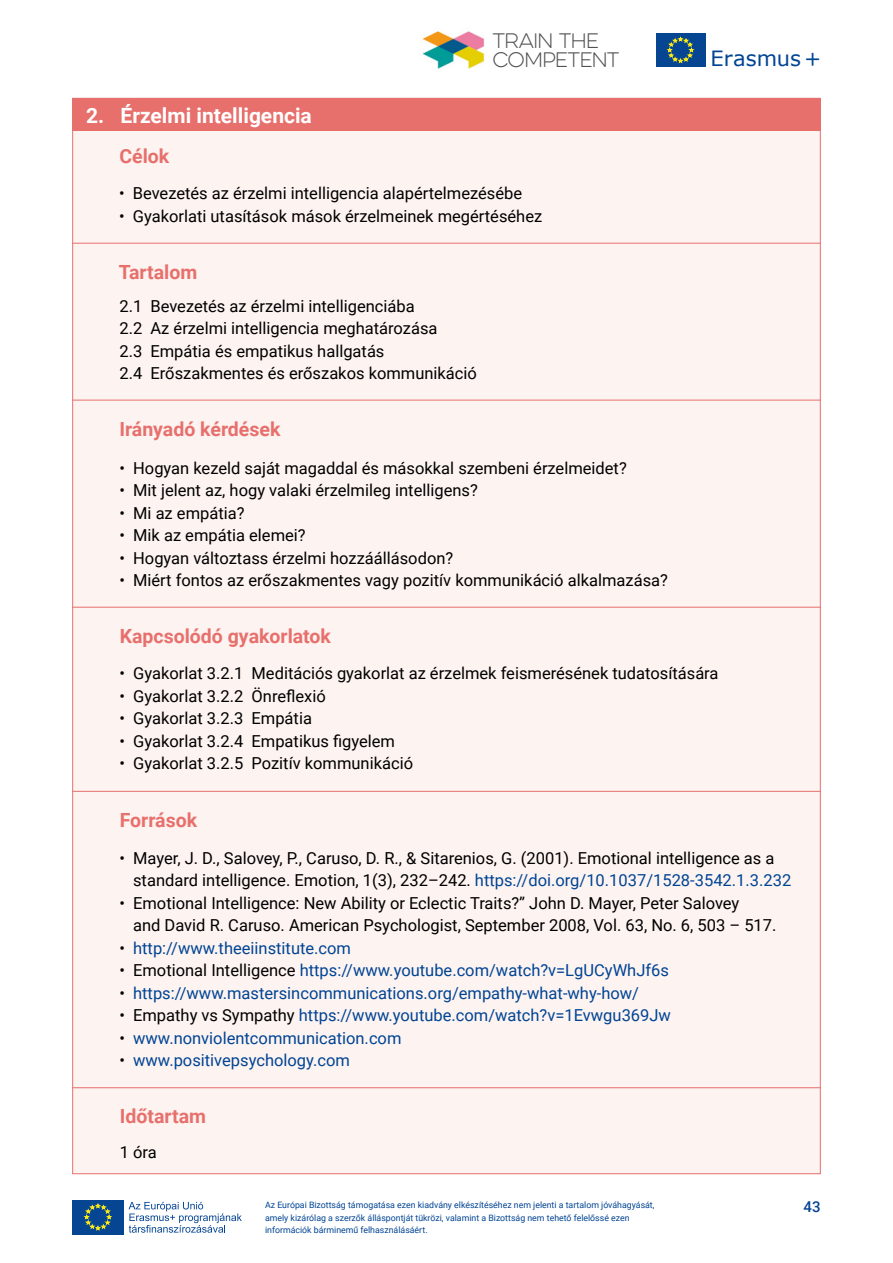
<style>
.page{position:relative;width:893px;height:1263px;background:#fff}
.page>*{position:absolute;margin:0;border:0;box-sizing:border-box;transform-origin:0 0}
.t1{font:700 21px "Roboto";color:#fff}
.t2{font:21px "Verdana";color:#004494}
.t3{font:700 19.5px "Roboto";color:#e7706d}
.t4{font:100 18.9px/19px "Eveleth W01 Clean";letter-spacing:-.055em;color:#515053}
.t5{font:16.5px/22.5px "Roboto";color:#000}
.t6{font:16.5px "Roboto";color:#004494}
.t7{font:500 15px "Roboto";color:#054592}
.t8{font:8.85px/12.8px "Roboto";color:#004494}
.s1{color:#004494}
.s2{color:#000}
</style>
<div class="page">
<div style="left:72px;top:1200px;width:52px;height:34px;background:#054592"></div>
<svg style="left:84px;top:1203px;width:27px;height:27px"></svg>
<svg style="left:129px;top:1202px;width:113px;height:31px"></svg>
<div style="left:656px;top:33px;width:49px;height:34px;background:#054592"></div>
<svg style="left:667px;top:37px;width:26px;height:26px"></svg>
<img style="left:422px;top:31px;width:63px;height:38px">
<div style="left:72px;top:98px;width:749px;height:1076px;background:#fdf3f0;border:1px solid #e7706d"></div>
<div style="left:72px;top:98px;width:749px;height:33px;background:#e7706d"></div>
<hr style="left:72px;top:243px;width:749px;height:1px;background:#e7706d">
<hr style="left:72px;top:400px;width:749px;height:1px;background:#e7706d">
<hr style="left:72px;top:607px;width:749px;height:1px;background:#e7706d">
<hr style="left:72px;top:791px;width:749px;height:1px;background:#e7706d">
<hr style="left:72px;top:1087px;width:749px;height:1px;background:#e7706d">
<p class="t1" style="left:86px;top:101px;width:227px">2. Érzelmi intelligencia</p>
<p class="t3" style="left:119px;top:143px;width:51px">Célok</p>
<p class="t4" style="left:492px;top:31px;width:129px">TRAIN THE<br>COMPETENT</p>
<p class="t5" style="left:119px;top:182px;width:405px">• Bevezetés az érzelmi intelligencia alapértelmezésébe</p>
<p class="t5" style="left:119px;top:204px;width:425px">• Gyakorlati utasítások mások érzelmeinek megértéséhez</p>
<p class="t3" style="left:119px;top:258px;width:80px">Tartalom</p>
<p class="t5" style="left:119px;top:294px;width:359px">2.1 Bevezetés az érzelmi intelligenciába<br>2.2 Az érzelmi intelligencia meghatározása<br>2.3 Empátia és empatikus hallgatás<br>2.4 Erőszakmentes és erőszakos kommunikáció</p>
<p class="t3" style="left:119px;top:415px;width:163px">Irányadó kérdések</p>
<p class="t5" style="left:119px;top:456px;width:509px">• Hogyan kezeld saját magaddal és másokkal szembeni érzelmeidet?</p>
<p class="t5" style="left:119px;top:479px;width:360px">• Mit jelent az, hogy valaki érzelmileg intelligens?</p>
<p class="t5" style="left:119px;top:501px;width:127px">• Mi az empátia?</p>
<p class="t5" style="left:119px;top:524px;width:188px">• Mik az empátia elemei?</p>
<p class="t5" style="left:119px;top:546px;width:335px">• Hogyan változtass érzelmi hozzáállásodon?</p>
<p class="t5" style="left:119px;top:569px;width:550px">• Miért fontos az erőszakmentes vagy pozitív kommunikáció alkalmazása?</p>
<p class="t3" style="left:120px;top:622px;width:213px">Kapcsolódó gyakorlatok</p>
<p class="t2" style="left:711px;top:44px;width:112px">Erasmus +</p>
<p class="t5" style="left:119px;top:661px;width:601px">• Gyakorlat 3.2.1 Meditációs gyakorlat az érzelmek feismerésének tudatosítására</p>
<p class="t5" style="left:119px;top:684px;width:208px">• Gyakorlat 3.2.2 Önreflexió</p>
<p class="t5" style="left:119px;top:706px;width:194px">• Gyakorlat 3.2.3 Empátia</p>
<p class="t5" style="left:119px;top:729px;width:277px">• Gyakorlat 3.2.4 Empatikus figyelem</p>
<p class="t5" style="left:119px;top:751px;width:295px">• Gyakorlat 3.2.5 Pozitív kommunikáció</p>
<p class="t3" style="left:120px;top:807px;width:79px">Források</p>
<p class="t5" style="left:133px;top:846px;width:660px;text-indent:-14px">• Mayer, J. D., Salovey, P., Caruso, D. R., &amp; Sitarenios, G. (2001). Emotional intelligence as a standard intelligence. Emotion, 1(3), 232–242. <span class="s1">https://doi.org/10.1037/1528-3542.1.3.232</span></p>
<p class="t5" style="left:133px;top:891px;width:645px;text-indent:-14px">• Emotional Intelligence: New Ability or Eclectic Traits?” John D. Mayer, Peter Salovey<br>and David R. Caruso. American Psychologist, September 2008, Vol. 63, No. 6, 503 – 517.</p>
<p class="t6" style="left:119px;top:936px;width:233px"><span class="s2">•</span> http://www.theeiinstitute.com</p>
<p class="t6" style="left:119px;top:959px;width:551px"><span class="s2">• Emotional Intelligence</span> https://www.youtube.com/watch?v=LgUCyWhJf6s</p>
<p class="t6" style="left:119px;top:981px;width:521px"><span class="s2">•</span> https://www.mastersincommunications.org/empathy-what-why-how/</p>
<p class="t6" style="left:119px;top:1004px;width:553px"><span class="s2">• Empathy vs Sympathy</span> https://www.youtube.com/watch?v=1Evwgu369Jw</p>
<p class="t6" style="left:119px;top:1026px;width:284px"><span class="s2">•</span> www.nonviolentcommunication.com</p>
<p class="t6" style="left:119px;top:1049px;width:232px"><span class="s2">•</span> www.positivepsychology.com</p>
<p class="t3" style="left:120px;top:1103px;width:88px">Időtartam</p>
<p class="t5" style="left:120px;top:1141px;width:38px">1 óra</p>
<p class="t8" style="left:265px;top:1198px;width:391px">Az Európai Bizottság támogatása ezen kiadvány elkészítéséhez nem jelenti a tartalom jóváhagyását, amely kizárólag a szerzők álláspontját tükrözi, valamint a Bizottság nem tehető felelőssé ezen információk bárminemű felhasználásáért.</p>
<p class="t7" style="left:804px;top:1196px;width:19px">43</p>
</div>
